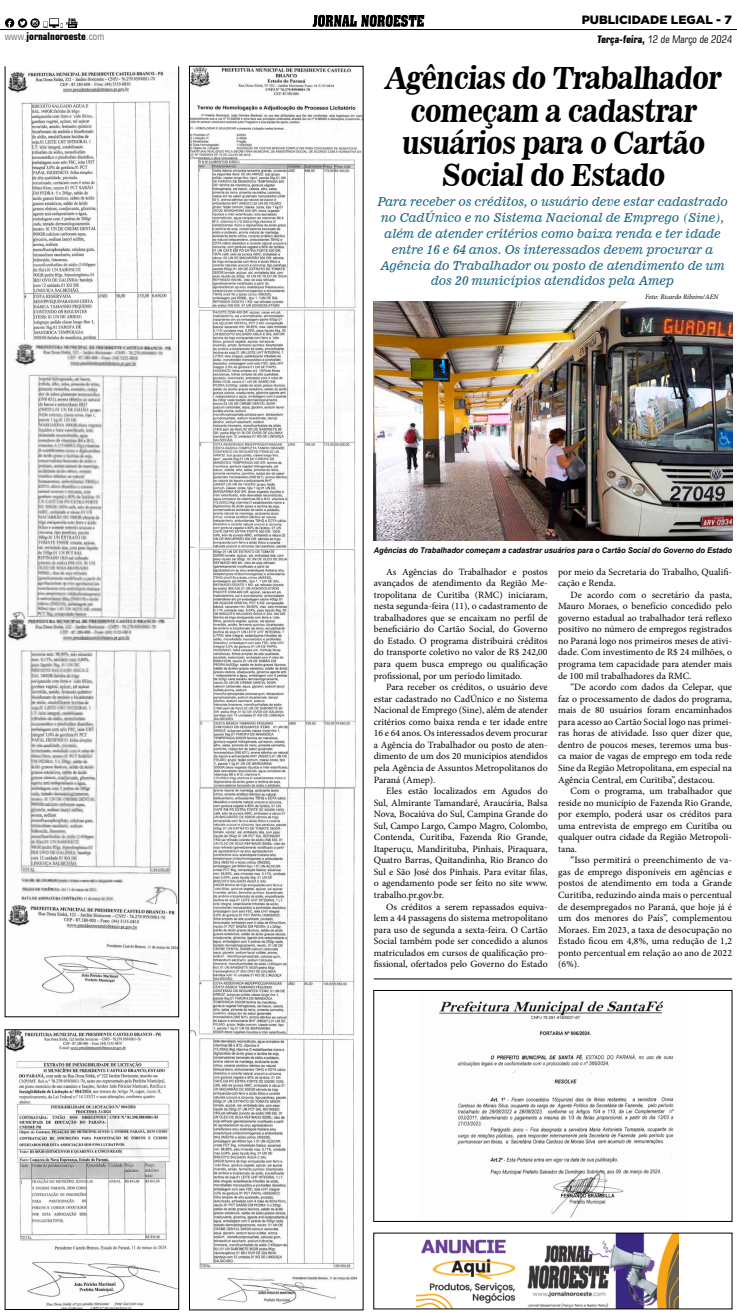
<style>
.page{position:relative;width:737px;height:1315px;background:#fff}
.page>*{position:absolute;margin:0;border:0;box-sizing:border-box;transform-origin:0 0}
.t1{font:30.62px/32.4px "News 701 BT Bold A";color:#000;text-align:center;scale:.89 1}
.t2{font:12.25px/15.8px "News 701 BT Italic A";letter-spacing:-.01em;color:#1c6786;text-align:center}
.t3{font:900 12.08px "Gotham";color:#000}
.t4{font:condensed 10.5px "Square 721 BT";color:#000}
.t5{font:700 condensed 10.5px "Square 721 BT";color:#000}
.t6{font:9.62px/11.5px "Minion Pro";color:#000;text-align:justify}
.t7{font:italic 700 7.88px "Arial";color:#000;scale:.95 1}
.t8{font:italic 7px "Minion Pro";letter-spacing:-.01em;color:#000}
.s1{font-weight:400;color:#706f6f}
.s2{font-weight:700}
</style>
<div class="page">
<svg style="left:312px;top:15px;width:112px;height:12px"></svg>
<hr style="left:0;top:29px;width:737px;height:1px;background:#000">
<svg style="left:5px;top:18px;width:9px;height:10px"></svg>
<svg style="left:18px;top:18px;width:9px;height:10px"></svg>
<svg style="left:20px;top:20px;width:6px;height:6px"></svg>
<svg style="left:30px;top:18px;width:10px;height:10px"></svg>
<svg style="left:33px;top:18px;width:45px;height:10px"></svg>
<img style="left:8px;top:71px;width:169px;height:944px">
<img style="left:7px;top:1031px;width:170px;height:276px">
<div style="left:5px;top:1029px;width:174px;height:280px;border:1px solid #000"></div>
<img style="left:191px;top:68px;width:170px;height:240px">
<img style="left:191px;top:309px;width:164px;height:239px">
<img style="left:191px;top:787px;width:163px;height:249px">
<img style="left:198px;top:548px;width:158px;height:239px">
<img style="left:199px;top:1038px;width:158px;height:266px">
<div style="left:5px;top:66px;width:174px;height:951px;border:1px solid #000"></div>
<div style="left:189px;top:66px;width:174px;height:1244px;border:1px solid #000"></div>
<img style="left:374px;top:302px;width:358px;height:238px">
<hr style="left:374px;top:978px;width:358px;height:1px;background:#000">
<img style="left:439px;top:1001px;width:235px;height:217px">
<div style="left:373px;top:990px;width:359px;height:231px;border:1px solid #000"></div>
<img style="left:416px;top:1235px;width:263px;height:72px">
<p class="t3" style="left:581px;top:12px;width:152px">PUBLICIDADE LEGAL - 7</p>
<p class="t5" style="left:5px;top:30px;width:101px"><span class="s1">www.</span>jornalnoroeste<span class="s1">.com</span></p>
<p class="t4" style="left:597px;top:33px;width:137px"><span class="s2">Terça-feira,</span> 12 de Março de 2024</p>
<h1 class="t1" style="left:385px;top:62px;width:382px">Agências do Trabalhador começam a cadastrar usuários para o Cartão<br>Social do Estado</h1>
<p class="t2" style="left:377px;top:194px;width:352px">Para receber os créditos, o usuário deve estar cadastrado no CadÚnico e no Sistema Nacional de Emprego (Sine), além de atender critérios como baixa renda e ter idade entre 16 e 64 anos. Os interessados devem procurar a Agência do Trabalhador ou posto de atendimento de um dos 20 municípios atendidos pela Amep</p>
<p class="t8" style="left:645px;top:292px;width:75px">Foto: Ricardo Ribeiro/AEN</p>
<p class="t7" style="left:374px;top:545px;width:379px">Agências do Trabalhador começam a cadastrar usuários para o Cartão Social do Governo do Estado</p>
<p class="t6" style="left:374px;top:566px;width:175px;text-indent:12px">As Agências do Trabalhador e postos avançados de atendimento da Região Me&shy;tropolitana de Curitiba (RMC) iniciaram, nesta segunda-feira (11), o cadastramento de trabalhadores que se encaixam no perfil de beneficiário do Cartão Social, do Governo do Estado. O programa distribuirá créditos do transporte coletivo no valor de R$ 242,00 para quem busca emprego ou qualificação profissional, por um período limitado.</p>
<p class="t6" style="left:374px;top:681px;width:175px;text-indent:12px">Para receber os créditos, o usuário deve estar cadastrado no CadÚnico e no Sistema Nacional de Emprego (Sine), além de atender critérios como baixa renda e ter idade entre 16 e 64 anos. Os interessados devem procurar a Agência do Trabalhador ou posto de aten&shy;dimento de um dos 20 municípios atendidos pela Agência de Assuntos Metropolitanos do Paraná (Amep).</p>
<p class="t6" style="left:374px;top:785px;width:175px;text-indent:12px">Eles estão localizados em Agudos do Sul, Almirante Tamandaré, Araucária, Balsa Nova, Bocaiúva do Sul, Campina Grande do Sul, Campo Largo, Campo Magro, Colombo, Contenda, Curitiba, Fazenda Rio Grande, Itaperuçu, Mandirituba, Pinhais, Piraquara, Quatro Barras, Quitandinha, Rio Branco do Sul e São José dos Pinhais. Para evitar filas, o agendamento pode ser feito no site www. trabalho.pr.gov.br.</p>
<p class="t6" style="left:374px;top:900px;width:175px;text-indent:12px">Os créditos a serem repassados equiva&shy;lem a 44 passagens do sistema metropolitano para uso de segunda a sexta-feira. O Cartão Social também pode ser concedido a alunos matriculados em cursos de qualificação pro&shy;fissional, ofertados pelo Governo do Estado</p>
<p class="t6" style="left:558px;top:566px;width:175px">por meio da Secretaria do Trabalho, Qualifi&shy;cação e Renda.</p>
<p class="t6" style="left:558px;top:589px;width:175px;text-indent:12px">De acordo com o secretário da pasta, Mauro Moraes, o benefício concedido pelo governo estadual ao trabalhador terá reflexo positivo no número de empregos registrados no Paraná logo nos primeiros meses de ativi&shy;dade. Com investimento de R$ 24 milhões, o programa tem capacidade para atender mais de 100 mil trabalhadores da RMC.</p>
<p class="t6" style="left:558px;top:681px;width:175px;text-indent:12px">“De acordo com dados da Celepar, que faz o processamento de dados do programa, mais de 80 usuários foram encaminhados para acesso ao Cartão Social logo nas primei&shy;ras horas de atividade. Isso quer dizer que, dentro de poucos meses, teremos uma bus&shy;ca maior de vagas de emprego em toda rede Sine da Região Metropolitana, em especial na Agência Central, em Curitiba”, destacou.</p>
<p class="t6" style="left:558px;top:785px;width:175px;text-indent:12px">Com o programa, um trabalhador que reside no município de Fazenda Rio Grande, por exemplo, poderá usar os créditos para uma entrevista de emprego em Curitiba ou qualquer outra cidade da Região Metropoli&shy;tana.</p>
<p class="t6" style="left:558px;top:854px;width:175px;text-indent:12px">“Isso permitirá o preenchimento de va&shy;gas de emprego disponíveis em agências e postos de atendimento em toda a Grande Curitiba, reduzindo ainda mais o percentual de desempregados no Paraná, que hoje já é um dos menores do País”, complementou Moraes. Em 2023, a taxa de desocupação no Estado ficou em 4,8%, uma redução de 1,2 ponto percentual em relação ao ano de 2022 (6%).</p>
</div>
